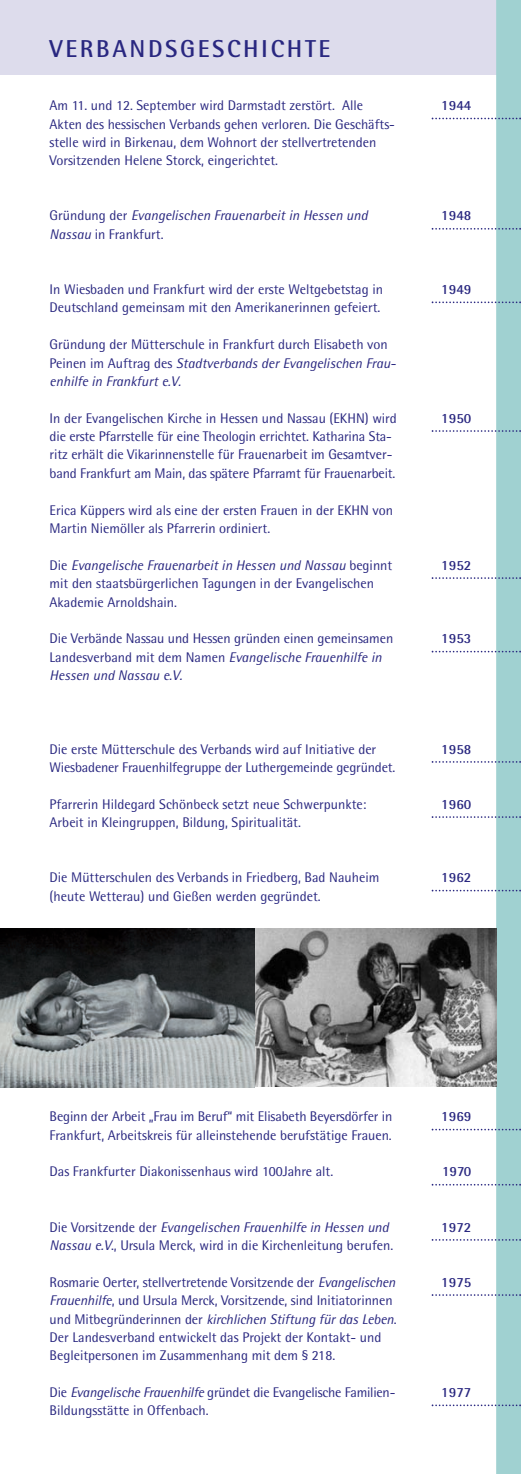
<style>
.page{position:relative;width:521px;height:1474px;background:#fff}
.page>*{position:absolute;margin:0;border:0;box-sizing:border-box;transform-origin:0 0}
.t1{font:700 24.5px "Agfa Rotis Semisans";letter-spacing:.105em;color:#292780}
.t2{font:14px/18.4px "Agfa Rotis Semisans";color:#292780}
.t3{font:italic 14px/18.4px "Agfa Rotis Semisans";color:#292780}
.t4{font:700 14px "Agfa Rotis Semisans";color:#292780}
.s1{font-style:normal}
.s2{font-style:italic}
</style>
<div class="page">
<div style="left:0;top:0;width:521px;height:74px;background:#dddcec"></div>
<div style="left:496px;top:0;width:25px;height:1473px;background:#a0d1d1"></div>
<svg style="left:432px;top:118px;width:89px;height:1px"></svg>
<svg style="left:432px;top:228px;width:89px;height:2px"></svg>
<svg style="left:432px;top:301px;width:89px;height:2px"></svg>
<svg style="left:432px;top:430px;width:89px;height:2px"></svg>
<svg style="left:432px;top:577px;width:89px;height:2px"></svg>
<svg style="left:432px;top:650px;width:89px;height:2px"></svg>
<svg style="left:432px;top:761px;width:89px;height:1px"></svg>
<svg style="left:432px;top:816px;width:89px;height:2px"></svg>
<svg style="left:432px;top:889px;width:89px;height:2px"></svg>
<svg style="left:432px;top:1128px;width:89px;height:2px"></svg>
<svg style="left:432px;top:1183px;width:89px;height:2px"></svg>
<svg style="left:432px;top:1238px;width:89px;height:2px"></svg>
<svg style="left:432px;top:1294px;width:89px;height:1px"></svg>
<svg style="left:432px;top:1404px;width:89px;height:2px"></svg>
<img style="left:255px;top:928px;width:241px;height:158px">
<img style="left:0;top:928px;width:255px;height:159px">
<h1 class="t1" style="left:50px;top:40px;width:282px">VERBANDSGESCHICHTE</h1>
<p class="t2" style="left:50px;top:98px;width:347px">Am 11. und 12. September wird Darmstadt zerstört. Alle Akten des hessischen Verbands gehen verloren. Die Geschäfts&shy;stelle wird in Birkenau, dem Wohnort der stellvertretenden Vorsitzenden Helene Storck, eingerichtet.</p>
<p class="t3" style="left:50px;top:208px;width:320px"><span class="s1">Gründung der</span> Evangelischen Frauenarbeit in Hessen und<br>Nassau <span class="s1">in Frankfurt.</span></p>
<p class="t2" style="left:50px;top:281px;width:335px">In Wiesbaden und Frankfurt wird der erste Weltgebetstag in<br>Deutschland gemeinsam mit den Amerikanerinnen gefeiert.</p>
<p class="t2" style="left:50px;top:336px;width:346px">Gründung der Mütterschule in Frankfurt durch Elisabeth von<br>Peinen im Auftrag des <span class="s2">Stadtverbands der Evangelischen Frau&shy;enhilfe in Frankfurt e.V.</span></p>
<p class="t2" style="left:50px;top:410px;width:349px">In der Evangelischen Kirche in Hessen und Nassau (EKHN) wird die erste Pfarrstelle für eine Theologin errichtet. Katharina Sta&shy;ritz erhält die Vikarin nen stelle für Frauenarbeit im Gesamt ver&shy;band Frankfurt am Main, das spätere Pfarramt für Frauenarbeit.</p>
<p class="t2" style="left:50px;top:502px;width:345px">Erica Küppers wird als eine der ersten Frauen in der EKHN von<br>Martin Niemöller als Pfarrerin ordiniert.</p>
<p class="t2" style="left:50px;top:557px;width:344px">Die <span class="s2">Evangelische Frauenarbeit in Hessen und Nassau</span> beginnt mit den staatsbürgerlichen Tagun gen in der Evangelischen<br>Akademie Arnoldshain.</p>
<p class="t2" style="left:50px;top:630px;width:345px">Die Verbände Nassau und Hessen gründen einen gemeinsamen<br>Landesverband mit dem Namen <span class="s2">Evangelische Frauenhilfe in<br>Hessen und Nassau e.V.</span></p>
<p class="t2" style="left:50px;top:741px;width:347px">Die erste Mütterschule des Verbands wird auf Initiative der<br>Wiesbadener Frauenhilfegruppe der Luthergemeinde gegründet.</p>
<p class="t2" style="left:50px;top:796px;width:318px">Pfarrerin Hildegard Schönbeck setzt neue Schwerpunkte:<br>Arbeit in Kleingruppen, Bildung, Spiritualität.</p>
<p class="t2" style="left:50px;top:869px;width:331px">Die Mütterschulen des Verbands in Friedberg, Bad Nauheim (heute Wetterau) und Gießen werden gegründet.</p>
<p class="t4" style="left:441px;top:100px;width:32px">1944</p>
<p class="t4" style="left:441px;top:211px;width:32px">1948</p>
<p class="t4" style="left:441px;top:284px;width:32px">1949</p>
<p class="t4" style="left:441px;top:413px;width:32px">1950</p>
<p class="t4" style="left:441px;top:560px;width:32px">1952</p>
<p class="t4" style="left:441px;top:633px;width:32px">1953</p>
<p class="t4" style="left:441px;top:744px;width:32px">1958</p>
<p class="t4" style="left:441px;top:799px;width:32px">1960</p>
<p class="t4" style="left:441px;top:872px;width:32px">1962</p>
<p class="t2" style="left:50px;top:1108px;width:344px">Beginn der Arbeit „Frau im Beruf“ mit Elisabeth Beyersdörfer in<br>Frankfurt, Arbeitskreis für alleinstehende berufstätige Frauen.</p>
<p class="t2" style="left:50px;top:1163px;width:285px">Das Frankfurter Diakonissenhaus wird 100Jahre alt.</p>
<p class="t2" style="left:50px;top:1218px;width:345px">Die Vorsitzende der <span class="s2">Evangelischen Frauenhilfe in Hessen und<br>Nassau e.V</span>., Ursula Merck, wird in die Kirchenleitung berufen.</p>
<p class="t2" style="left:50px;top:1274px;width:348px">Rosmarie Oerter, stellvertretende Vorsitzende der <span class="s2">Evangelischen Frauenhilfe</span>, und Ursula Merck, Vor sitzende, sind Initiatorinnen und Mitbegründe rinnen der <span class="s2">kirchlichen Stiftung für das Leben</span>.<br>Der Landes verband entwickelt das Projekt der Kontakt- und Begleitpersonen im Zusammenhang mit dem § 218.</p>
<p class="t2" style="left:50px;top:1384px;width:347px">Die <span class="s2">Evangelische Frauenhilfe</span> gründet die Evange lische Familien-<br>Bildungsstätte in Offenbach.</p>
<p class="t4" style="left:441px;top:1111px;width:32px">1969</p>
<p class="t4" style="left:442px;top:1166px;width:31px">1970</p>
<p class="t4" style="left:441px;top:1221px;width:32px">1972</p>
<p class="t4" style="left:441px;top:1276px;width:32px">1975</p>
<p class="t4" style="left:441px;top:1387px;width:32px">1977</p>
</div>
